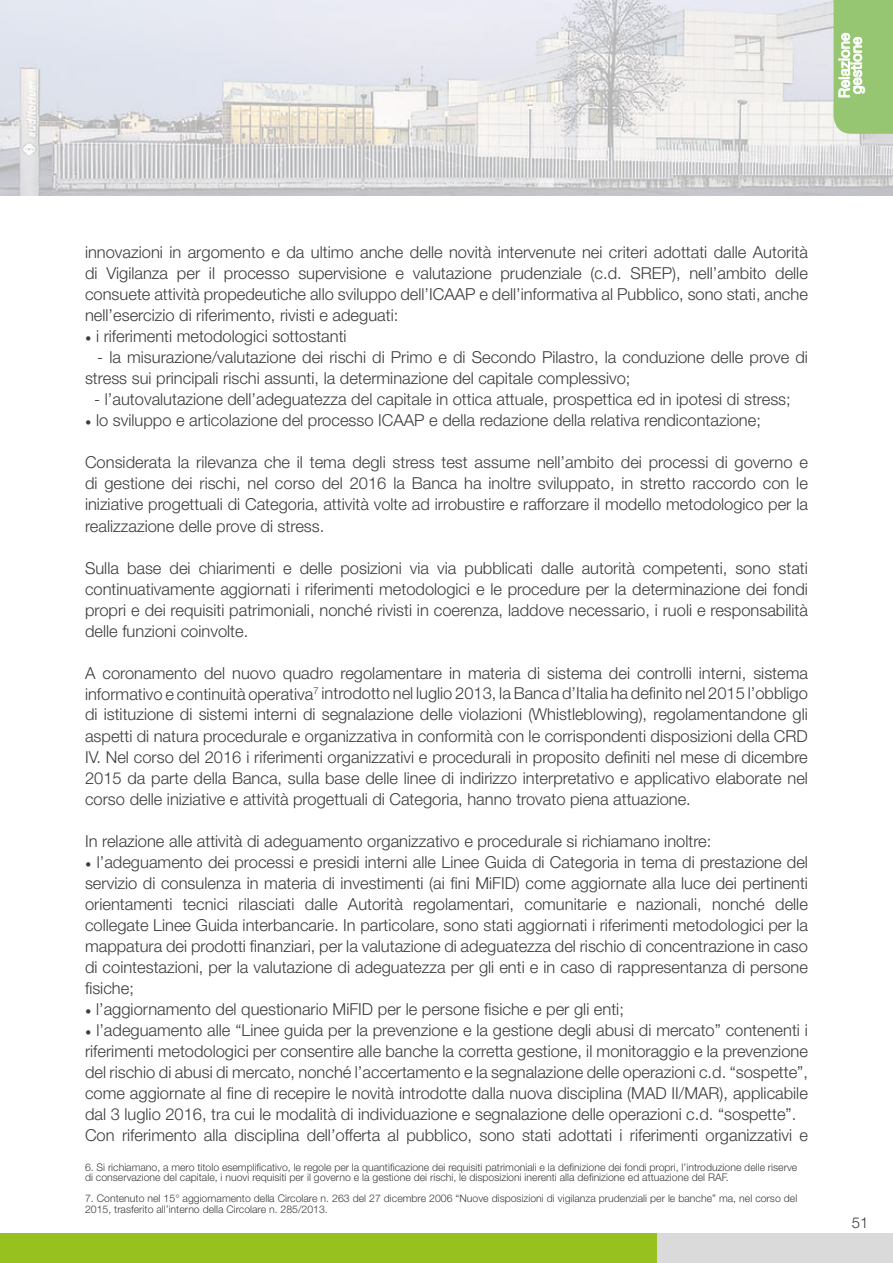
<style>
.page{position:relative;width:893px;height:1263px;background:#fff}
.page>*{position:absolute;margin:0;border:0;box-sizing:border-box;transform-origin:0 0}
.t1{font:300 16.5px/21px "Helvetica Neue LT Std";color:#3d3d3c;text-align:justify}
.t2{font:15px/12px "Helvetica Neue LT Std";color:#fff}
.t3{font:300 15px "Helvetica Neue LT Std";color:#3d3d3c}
.t4{font:300 10.5px/10.5px "Helvetica Neue LT Std";color:#3d3d3c}
.s1{font-family:"Minion Pro";font-weight:400}
</style>
<div class="page">
<img style="left:0;top:0;width:893px;height:196px">
<svg style="left:834px;top:0;width:59px;height:134px;background:#a0cb7e"></svg>
<div style="left:0;top:1233px;width:659px;height:30px;background:#96c11f"></div>
<div style="left:657px;top:1233px;width:236px;height:30px;background:#dadada"></div>
<p class="t2" style="left:838px;top:98px;width:67px;rotate:-90deg">Relazione gestione</p>
<p class="t1" style="left:85px;top:242px;width:724px">innovazioni in argomento e da ultimo anche delle novità intervenute nei criteri adottati dalle Autorità di Vigilanza per il processo supervisione e valutazione prudenziale (c.d. SREP), nell’ambito delle consuete attività propedeutiche allo sviluppo dell’ICAAP e dell’informativa al Pubblico, sono stati, anche nell’esercizio di riferimento, rivisti e adeguati:</p>
<p class="t1" style="left:85px;top:326px;width:263px"><span class="s1">•</span> i riferimenti metodologici sottostanti</p>
<p class="t1" style="left:85px;top:347px;width:724px;text-indent:12px">- la misurazione/valutazione dei rischi di Primo e di Secondo Pilastro, la conduzione delle prove di stress sui principali rischi assunti, la determinazione del capitale complessivo;</p>
<p class="t1" style="left:94px;top:389px;width:698px">- l’autovalutazione dell’adeguatezza del capitale in ottica attuale, prospettica ed in ipotesi di stress;</p>
<p class="t1" style="left:85px;top:410px;width:677px"><span class="s1">•</span> lo sviluppo e articolazione del processo ICAAP e della redazione della relativa rendicontazione;</p>
<p class="t1" style="left:85px;top:452px;width:724px">Considerata la rilevanza che il tema degli stress test assume nell’ambito dei processi di governo e di gestione dei rischi, nel corso del 2016 la Banca ha inoltre sviluppato, in stretto raccordo con le iniziative progettuali di Categoria, attività volte ad irrobustire e rafforzare il modello metodologico per la realizzazione delle prove di stress.</p>
<p class="t1" style="left:85px;top:557px;width:724px">Sulla base dei chiarimenti e delle posizioni via via pubblicati dalle autorità competenti, sono stati continuativamente aggiornati i riferimenti metodologici e le procedure per la determinazione dei fondi propri e dei requisiti patrimoniali, nonché rivisti in coerenza, laddove necessario, i ruoli e responsabilità delle funzioni coinvolte.</p>
<p class="t1" style="left:85px;top:662px;width:724px">A coronamento del nuovo quadro regolamentare in materia di sistema dei controlli interni, sistema informativo e continuità operativa<sup>7</sup> introdotto nel luglio 2013, la Banca d’Italia ha definito nel 2015 l’obbligo di istituzione di sistemi interni di segnalazione delle violazioni (Whistleblowing), regolamentandone gli aspetti di natura procedurale e organizzativa in conformità con le corrispondenti disposizioni della CRD IV. Nel corso del 2016 i riferimenti organizzativi e procedurali in proposito definiti nel mese di dicembre 2015 da parte della Banca, sulla base delle linee di indirizzo interpretativo e applicativo elaborate nel corso delle iniziative e attività progettuali di Categoria, hanno trovato piena attuazione.</p>
<p class="t1" style="left:85px;top:830px;width:628px">In relazione alle attività di adeguamento organizzativo e procedurale si richiamano inoltre:</p>
<p class="t1" style="left:85px;top:851px;width:724px"><span class="s1">•</span> l’adeguamento dei processi e presidi interni alle Linee Guida di Categoria in tema di prestazione del servizio di consulenza in materia di investimenti (ai fini MiFID) come aggiornate alla luce dei pertinenti orientamenti tecnici rilasciati dalle Autorità regolamentari, comunitarie e nazionali, nonché delle collegate Linee Guida interbancarie. In particolare, sono stati aggiornati i riferimenti metodologici per la mappatura dei prodotti finanziari, per la valutazione di adeguatezza del rischio di concentrazione in caso di cointestazioni, per la valutazione di adeguatezza per gli enti e in caso di rappresentanza di persone fisiche;</p>
<p class="t1" style="left:85px;top:998px;width:540px"><span class="s1">•</span> l’aggiornamento del questionario MiFID per le persone fisiche e per gli enti;</p>
<p class="t1" style="left:85px;top:1019px;width:724px;text-align:left"><span class="s1">•</span> l’adeguamento alle “Linee guida per la prevenzione e la gestione degli abusi di mercato” contenenti i riferimenti metodologici per consentire alle banche la corretta gestione, il monitoraggio e la prevenzione del rischio di abusi di mercato, nonché l’accertamento e la segnalazione delle operazioni c.d. “sospette”, come aggiornate al fine di recepire le novità introdotte dalla nuova disciplina (MAD II/MAR), applicabile dal 3 luglio 2016, tra cui le modalità di individuazione e segnalazione delle operazioni c.d. “sospette”.<br>Con riferimento alla disciplina dell’offerta al pubblico, sono stati adottati i riferimenti organizzativi e</p>
<p class="t4" style="left:85px;top:1161px;width:714px">6. Si richiamano, a mero titolo esemplificativo, le regole per la quantificazione dei requisiti patrimoniali e la definizione dei fondi propri, l’introduzione delle riserve di conservazione del capitale, i nuovi requisiti per il governo e la gestione dei rischi, le disposizioni inerenti alla definizione ed attuazione del RAF.</p>
<p class="t4" style="left:85px;top:1193px;width:714px">7. Contenuto nel 15° aggiornamento della Circolare n. 263 del 27 dicembre 2006 “Nuove disposizioni di vigilanza prudenziali per le banche” ma, nel corso del<br>2015, trasferito all’interno della Circolare n. 285/2013.</p>
<p class="t3" style="left:852px;top:1213px;width:18px">51</p>
</div>
